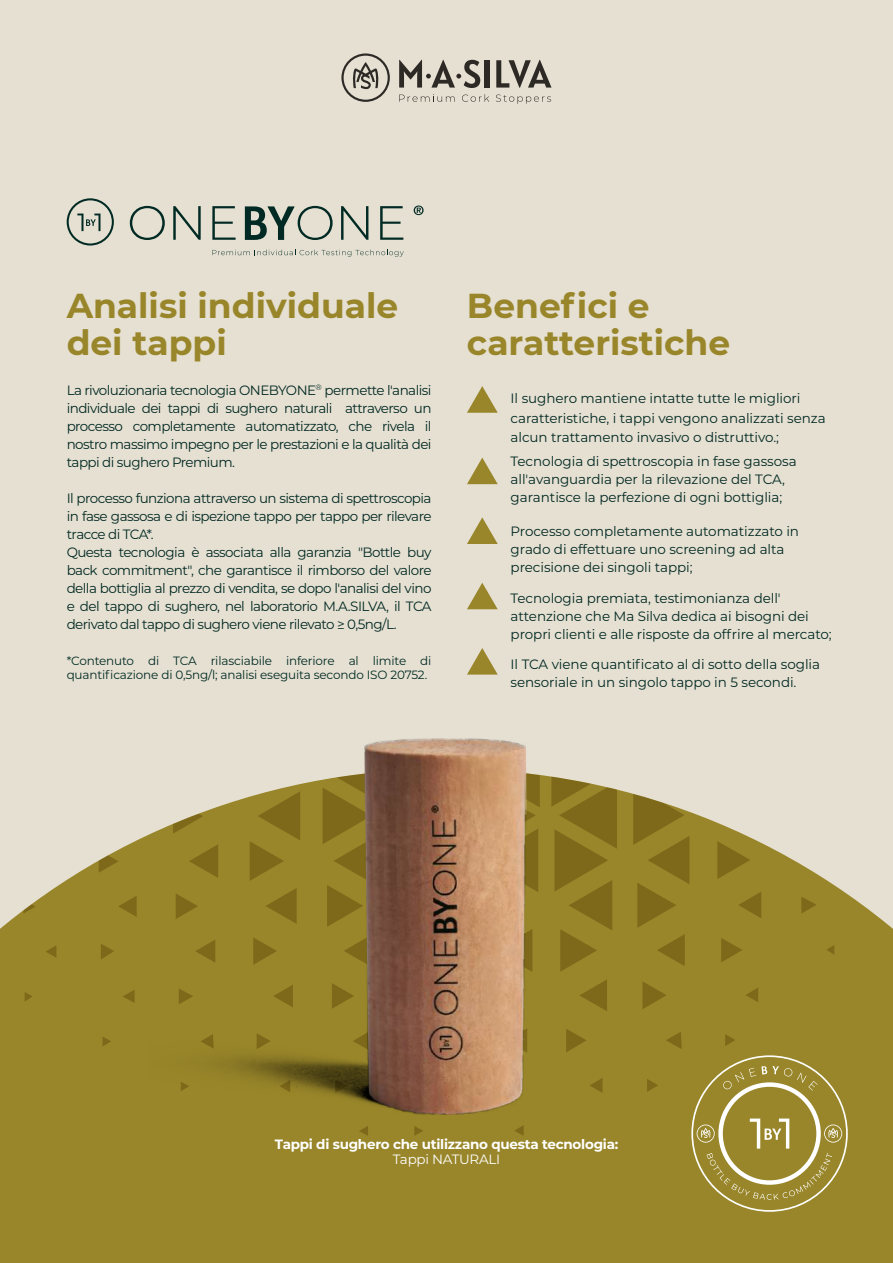
<style>
.page{position:relative;width:893px;height:1263px;background:#e6e0d2}
.page>*{position:absolute;margin:0;border:0;box-sizing:border-box;transform-origin:0 0}
.t1{font:700 34.5px/37.5px "Montserrat";color:#99862a}
.t2{font:13.5px/18px "Montserrat";letter-spacing:-.015em;color:#002822}
.t3{font:13.5px/18px "Montserrat";letter-spacing:-.04em;color:#002822}
.t4{font:700 13.5px "Montserrat";letter-spacing:-.02em;color:#fff}
.t5{font:13.5px "Montserrat";letter-spacing:-.02em;color:#fff}
.t6{font:12px/14.4px "Montserrat";letter-spacing:-.015em;color:#002a23}
</style>
<div class="page">
<svg style="left:0;top:789px;width:893px;height:474px;background:#a18f3b"></svg>
<svg style="left:633px;top:789px;width:59px;height:139px;background:#958333"></svg>
<svg style="left:607px;top:787px;width:10px;height:185px;background:#8c7923"></svg>
<svg style="left:714px;top:789px;width:50px;height:45px"></svg>
<svg style="left:717px;top:841px;width:33px;height:38px"></svg>
<svg style="left:657px;top:934px;width:28px;height:32px"></svg>
<svg style="left:114px;top:802px;width:25px;height:29px"></svg>
<svg style="left:642px;top:981px;width:25px;height:28px"></svg>
<svg style="left:738px;top:891px;width:23px;height:27px"></svg>
<svg style="left:798px;top:802px;width:23px;height:26px"></svg>
<svg style="left:721px;top:938px;width:21px;height:24px"></svg>
<svg style="left:99px;top:850px;width:20px;height:23px"></svg>
<svg style="left:118px;top:896px;width:19px;height:21px"></svg>
<svg style="left:22px;top:807px;width:16px;height:19px"></svg>
<svg style="left:42px;top:852px;width:16px;height:18px"></svg>
<svg style="left:821px;top:851px;width:16px;height:17px"></svg>
<svg style="left:801px;top:896px;width:16px;height:18px"></svg>
<svg style="left:666px;top:1032px;width:16px;height:17px"></svg>
<svg style="left:101px;top:944px;width:13px;height:15px"></svg>
<svg style="left:745px;top:987px;width:13px;height:15px"></svg>
<svg style="left:23px;top:899px;width:13px;height:15px"></svg>
<svg style="left:123px;top:990px;width:12px;height:13px"></svg>
<svg style="left:647px;top:1079px;width:11px;height:13px"></svg>
<svg style="left:46px;top:945px;width:10px;height:13px"></svg>
<svg style="left:725px;top:1034px;width:10px;height:12px"></svg>
<svg style="left:514px;top:1125px;width:10px;height:11px"></svg>
<svg style="left:359px;top:1126px;width:9px;height:10px"></svg>
<svg style="left:103px;top:1036px;width:8px;height:10px"></svg>
<svg style="left:414px;top:1126px;width:9px;height:10px"></svg>
<svg style="left:25px;top:992px;width:8px;height:10px"></svg>
<svg style="left:826px;top:945px;width:8px;height:10px"></svg>
<svg style="left:881px;top:855px;width:9px;height:10px"></svg>
<svg style="left:212px;top:250px;width:192px;height:7px"></svg>
<svg style="left:130px;top:206px;width:35px;height:34px"></svg>
<svg style="left:173px;top:206px;width:28px;height:34px"></svg>
<svg style="left:212px;top:206px;width:24px;height:34px"></svg>
<svg style="left:341px;top:206px;width:27px;height:34px"></svg>
<svg style="left:380px;top:206px;width:23px;height:34px"></svg>
<svg style="left:245px;top:206px;width:88px;height:34px"></svg>
<svg style="left:414px;top:205px;width:10px;height:10px"></svg>
<svg style="left:67px;top:198px;width:47px;height:48px"></svg>
<svg style="left:399px;top:94px;width:56px;height:8px"></svg>
<svg style="left:462px;top:94px;width:27px;height:8px"></svg>
<svg style="left:496px;top:95px;width:55px;height:9px"></svg>
<div style="left:485px;top:60px;width:5px;height:28px;background:#2d2a26"></div>
<svg style="left:496px;top:60px;width:55px;height:28px"></svg>
<svg style="left:399px;top:60px;width:81px;height:28px"></svg>
<svg style="left:341px;top:53px;width:49px;height:49px"></svg>
<svg style="left:467px;top:386px;width:31px;height:27px"></svg>
<svg style="left:467px;top:517px;width:31px;height:27px"></svg>
<svg style="left:467px;top:458px;width:31px;height:26px"></svg>
<svg style="left:467px;top:583px;width:31px;height:26px"></svg>
<svg style="left:467px;top:648px;width:31px;height:27px"></svg>
<img style="left:139px;top:773px;width:468px;height:348px">
<img style="left:364px;top:738px;width:167px;height:378px">
<svg style="left:691px;top:1055px;width:157px;height:157px;background:#a59544"></svg>
<h1 class="t1" style="left:67px;top:285px;width:333px">Analisi individuale dei tappi</h1>
<p class="t2" style="left:67px;top:380px;width:366px;text-align:justify">La rivoluzionaria tecnologia ONEBYONE<sup>®</sup> permette l'analisi individuale dei tappi di sughero naturali attraverso un processo completamente automatizzato, che rivela il nostro massimo impegno per le prestazioni e la qualità dei tappi di sughero Premium.</p>
<p class="t3" style="left:67px;top:488px;width:366px">Il processo funziona attraverso un sistema di spettroscopia in fase gassosa e di ispezione tappo per tappo per rilevare tracce di TCA*.<br>Questa tecnologia è associata alla garanzia "Bottle buy back commitment", che garantisce il rimborso del valore della bottiglia al prezzo di vendita, se dopo l'analisi del vino e del tappo di sughero, nel laboratorio M.A.SILVA, il TCA derivato dal tappo di sughero viene rilevato ≥ 0,5ng/L.</p>
<p class="t6" style="left:67px;top:653px;width:366px">*Contenuto di TCA rilasciabile inferiore al limite di quantificazione di 0,5ng/l; analisi eseguita secondo ISO 20752.</p>
<h1 class="t1" style="left:467px;top:285px;width:265px">Benefici e caratteristiche</h1>
<p class="t2" style="left:511px;top:388px;width:317px;line-height:19.5px">Il sughero mantiene intatte tutte le migliori caratteristiche, i tappi vengono analizzati senza alcun trattamento invasivo o distruttivo.;</p>
<p class="t2" style="left:511px;top:452px;width:288px">Tecnologia di spettroscopia in fase gassosa all'avanguardia per la rilevazione del TCA, garantisce la perfezione di ogni bottiglia;</p>
<p class="t2" style="left:511px;top:521px;width:290px">Processo completamente automatizzato in grado di effettuare uno screening ad alta precisione dei singoli tappi;</p>
<p class="t2" style="left:511px;top:588px;width:323px">Tecnologia premiata, testimonianza dell' attenzione che Ma Silva dedica ai bisogni dei propri clienti e alle risposte da offrire al mercato;</p>
<p class="t2" style="left:511px;top:654px;width:311px">Il TCA viene quantificato al di sotto della soglia sensoriale in un singolo tappo in 5 secondi.</p>
<p class="t4" style="left:275px;top:1135px;width:345px">Tappi di sughero che utilizzano questa tecnologia:</p>
<p class="t5" style="left:393px;top:1150px;width:109px">Tappi NATURALI</p>
</div>
